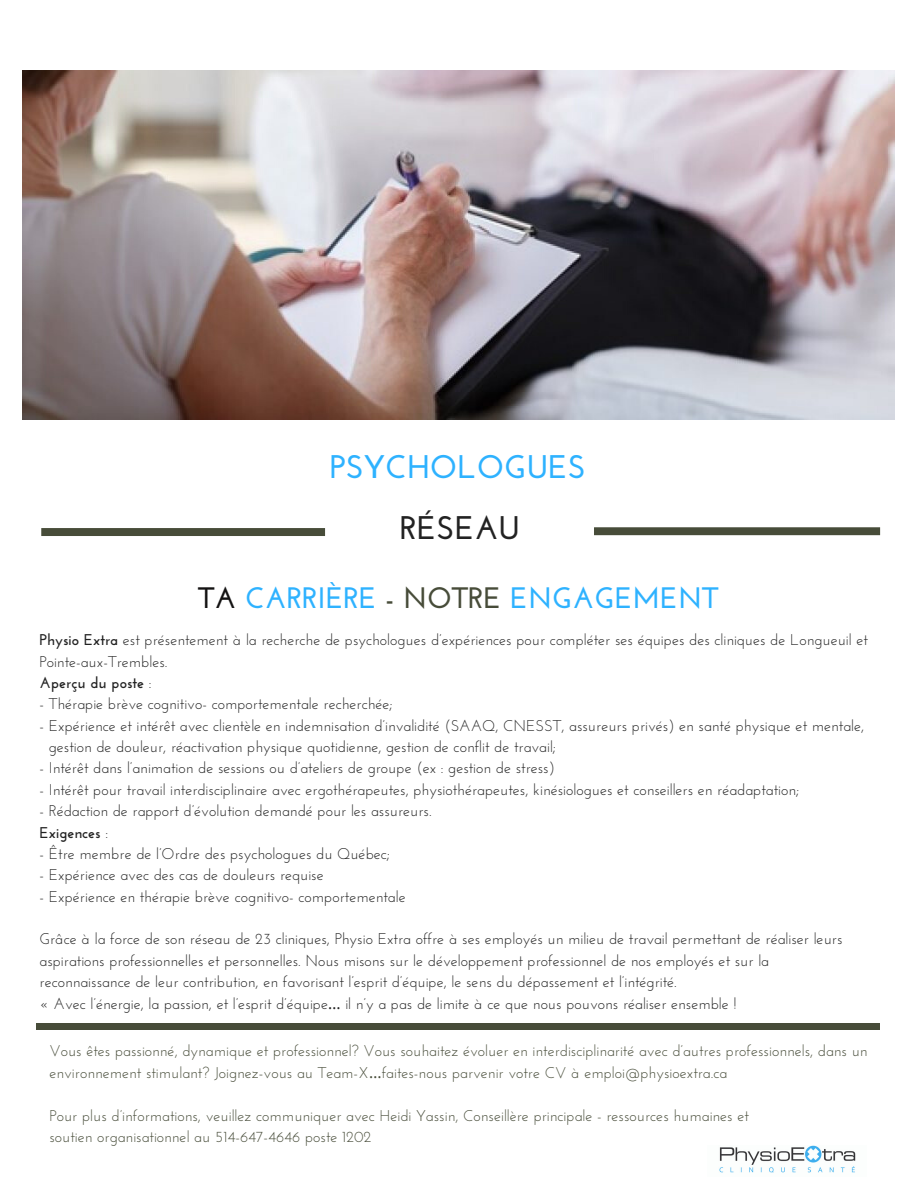
<style>
.page{position:relative;width:918px;height:1188px;background:#fff}
.page>*{position:absolute;margin:0;border:0;box-sizing:border-box;transform-origin:0 0}
.t1{font:700 32.7px "Josefin Sans";color:#2eb2ff}
.t2{font:700 32.7px "Josefin Sans";color:#222}
.t3{font:700 29.55px "Josefin Sans";color:#2eb2ff}
.t4{font:15.6px/21.3px "Josefin Sans";color:#222}
.t5{font:15.6px/21.3px "Josefin Sans";color:#474c39}
.s1{color:#141313}
.s2{color:#474c39}
.s3{font-weight:700}
.s4{font-family:"Noto Sans Gurmukhi"}
</style>
<div class="page">
<img style="left:719px;top:1145px;width:137px;height:28px">
<div style="left:36px;top:1023px;width:844px;height:6px;background:#474c39"></div>
<svg style="left:41px;top:528px;width:284px;height:8px;background:#484d3a"></svg>
<svg style="left:594px;top:527px;width:286px;height:8px;background:#4d523f"></svg>
<img style="left:23px;top:71px;width:872px;height:348px">
<h1 class="t1" style="left:330px;top:454px;width:258px">PSYCHOLOGUES</h1>
<h1 class="t2" style="left:400px;top:514px;width:122px">RÉSEAU</h1>
<h2 class="t3" style="left:198px;top:585px;width:522px"><span class="s1">TA</span> CARRIÈRE <span class="s2">- NOTRE</span> ENGAGEMENT</h2>
<p class="t4" style="left:40px;top:631px;width:830px"><span class="s3">Physio Extra</span> est présentement à la recherche de psychologues d’expériences pour compléter ses équipes des cliniques de Longueuil et<br>Pointe-aux-Trembles.<br><span class="s3">Aperçu du poste</span> :</p>
<p class="t4" style="left:40px;top:695px;width:355px">- Thérapie brève cognitivo- comportementale recherchée;</p>
<p class="t4" style="left:49px;top:716px;width:817px;text-indent:-9px">- Expérience et intérêt avec clientèle en indemnisation d’invalidité (SAAQ, CNESST, assureurs privés) en santé physique et mentale, gestion de douleur, réactivation physique quotidienne, gestion de conflit de travail;</p>
<p class="t4" style="left:40px;top:759px;width:517px">- Intérêt dans l’animation de sessions ou d’ateliers de groupe (ex : gestion de stress)</p>
<p class="t4" style="left:40px;top:780px;width:761px">- Intérêt pour travail interdisciplinaire avec ergothérapeutes, physiothérapeutes, kinésiologues et conseillers en réadaptation;</p>
<p class="t4" style="left:40px;top:802px;width:394px">- Rédaction de rapport d’évolution demandé pour les assureurs.<br><span class="s3">Exigences</span> :</p>
<p class="t4" style="left:40px;top:844px;width:352px">- Être membre de l’Ordre des psychologues du Québec;</p>
<p class="t4" style="left:40px;top:866px;width:286px">- Expérience avec des cas de douleurs requise</p>
<p class="t4" style="left:40px;top:887px;width:368px">- Expérience en thérapie brève cognitivo- comportementale</p>
<p class="t4" style="left:40px;top:930px;width:804px">Grâce à la force de son réseau de 23 cliniques, Physio Extra offre à ses employés un milieu de travail permettant de réaliser leurs aspirations professionnelles et personnelles. Nous misons sur le développement professionnel de nos employés et sur la reconnaissance de leur contribution, en favorisant l’esprit d’équipe, le sens du dépassement et l’intégrité.<br>« Avec l’énergie, la passion, et l’esprit d’équipe<span class="s4">…</span> il n’y a pas de limite à ce que nous pouvons réaliser ensemble !</p>
<p class="t5" style="left:50px;top:1042px;width:820px">Vous êtes passionné, dynamique et professionnel? Vous souhaitez évoluer en interdisciplinarité avec d’autres professionnels, dans un environnement stimulant? Joignez-vous au Team-X<span class="s4">…</span>faites-nous parvenir votre CV à emploi@physioextra.ca</p>
<p class="t5" style="left:50px;top:1106px;width:701px">Pour plus d’informations, veuillez communiquer avec Heidi Yassin, Conseillère principale - ressources humaines et soutien organisationnel au 514-647-4646 poste 1202</p>
</div>
